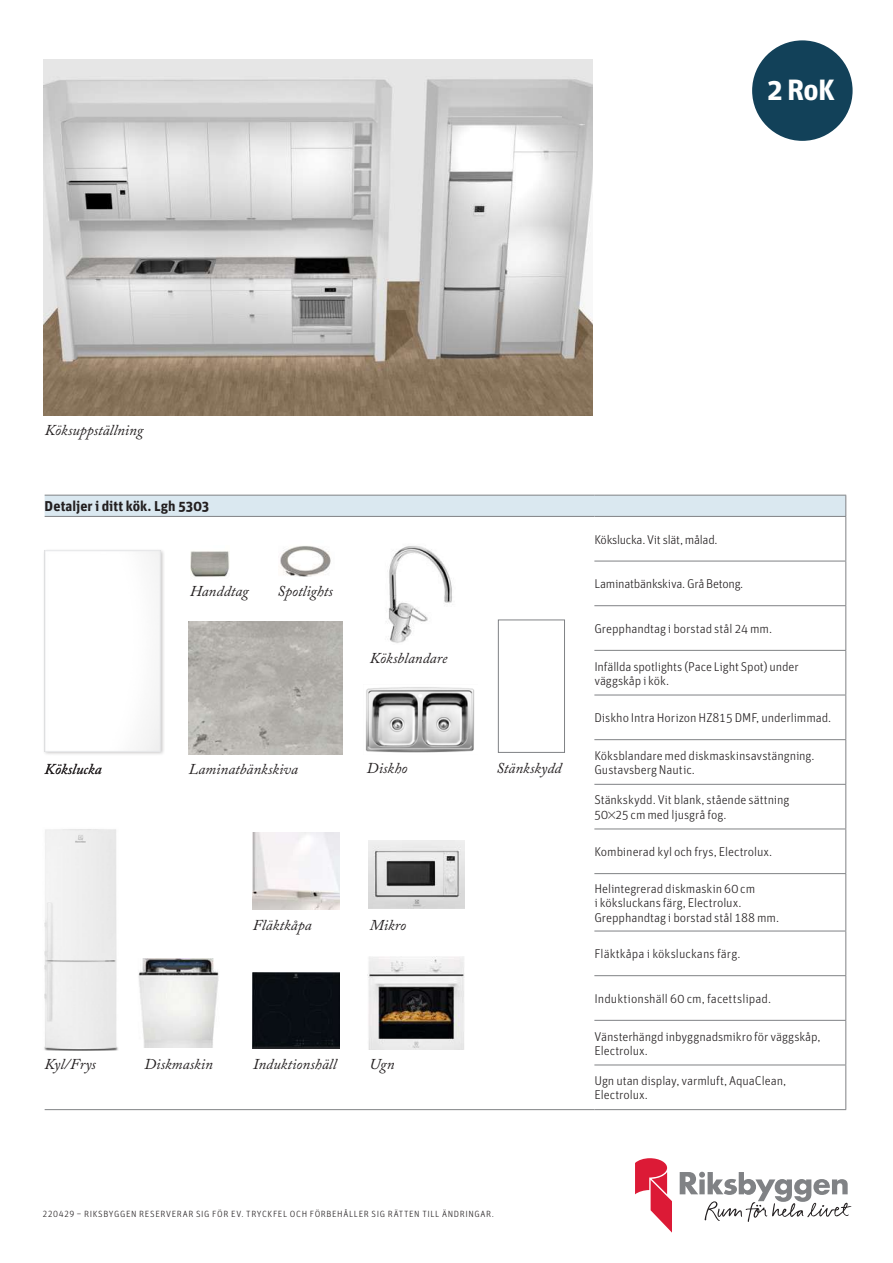
<style>
.page{position:relative;width:893px;height:1263px;background:#fff}
.page>*{position:absolute;margin:0;border:0;box-sizing:border-box;transform-origin:0 0}
.t1{font:700 29.4px "Unit OTRB";color:#fff}
.t2{font:italic 15px "Adobe Caslon Pro";letter-spacing:.005em;color:#231f20}
.t3{font:700 14.25px "Unit OTRB";color:#231f20}
.t4{font:300 12.75px/14.2px "Unit OTRB";letter-spacing:-.005em;color:#231f20}
.t5{font:300 9px "Unit OTRB";letter-spacing:.065em;color:#231f20}
.s1{font-family:"Mathematical Pi One";font-weight:400;font-size:12px}
</style>
<div class="page">
<svg style="left:144px;top:560px;width:701px;height:506px"></svg>
<div style="left:45px;top:496px;width:801px;height:20px;background:#dae8f0"></div>
<hr style="left:845px;top:517px;width:1px;height:44px;background:#808285">
<hr style="left:845px;top:561px;width:1px;height:44px;background:#808285">
<hr style="left:845px;top:606px;width:1px;height:44px;background:#808285">
<hr style="left:845px;top:651px;width:1px;height:44px;background:#808285">
<hr style="left:845px;top:695px;width:1px;height:44px;background:#808285">
<hr style="left:845px;top:740px;width:1px;height:44px;background:#808285">
<hr style="left:845px;top:785px;width:1px;height:43px;background:#808285">
<hr style="left:845px;top:829px;width:1px;height:44px;background:#808285">
<hr style="left:845px;top:874px;width:1px;height:57px;background:#808285">
<hr style="left:845px;top:931px;width:1px;height:44px;background:#808285">
<hr style="left:845px;top:976px;width:1px;height:44px;background:#808285">
<hr style="left:845px;top:1021px;width:1px;height:43px;background:#808285">
<hr style="left:845px;top:1065px;width:1px;height:44px;background:#808285">
<hr style="left:45px;top:1109px;width:549px;height:1px;background:#808285">
<hr style="left:594px;top:1109px;width:252px;height:1px;background:#808285">
<hr style="left:45px;top:495px;width:549px;height:1px;background:#808285">
<hr style="left:594px;top:495px;width:252px;height:1px;background:#808285">
<hr style="left:45px;top:516px;width:549px;height:1px;background:#808285">
<hr style="left:594px;top:516px;width:252px;height:1px;background:#808285">
<hr style="left:594px;top:561px;width:252px;height:1px;background:#808285">
<hr style="left:594px;top:605px;width:252px;height:1px;background:#808285">
<hr style="left:594px;top:650px;width:252px;height:1px;background:#808285">
<hr style="left:594px;top:695px;width:252px;height:1px;background:#808285">
<hr style="left:594px;top:739px;width:252px;height:1px;background:#808285">
<hr style="left:594px;top:784px;width:252px;height:1px;background:#808285">
<hr style="left:594px;top:828px;width:252px;height:1px;background:#808285">
<hr style="left:594px;top:873px;width:252px;height:1px;background:#808285">
<hr style="left:594px;top:931px;width:252px;height:1px;background:#808285">
<hr style="left:594px;top:975px;width:252px;height:1px;background:#808285">
<hr style="left:594px;top:1020px;width:252px;height:1px;background:#808285">
<hr style="left:594px;top:1064px;width:252px;height:1px;background:#808285">
<img style="left:44px;top:60px;width:548px;height:356px">
<svg style="left:680px;top:1172px;width:171px;height:50px"></svg>
<svg style="left:635px;top:1158px;width:37px;height:74px"></svg>
<div style="left:752px;top:40px;width:101px;height:101px;background:#124159;border-radius:50%"></div>
<img style="left:190px;top:551px;width:39px;height:31px">
<div style="left:252px;top:972px;width:88px;height:76px;background:#090e14"></div>
<img style="left:278px;top:546px;width:57px;height:30px">
<img style="left:253px;top:832px;width:87px;height:78px">
<img style="left:368px;top:956px;width:97px;height:93px">
<img style="left:188px;top:622px;width:154px;height:132px">
<div style="left:42px;top:548px;width:123px;height:208px;background:#231f20;opacity:.25"></div>
<img style="left:47px;top:552px;width:111px;height:197px">
<div style="left:45px;top:550px;width:115px;height:201px;border:1px solid #e6e7e9"></div>
<img style="left:44px;top:829px;width:74px;height:222px">
<img style="left:368px;top:841px;width:96px;height:68px">
<img style="left:381px;top:546px;width:80px;height:98px">
<img style="left:363px;top:684px;width:114px;height:70px">
<img style="left:138px;top:958px;width:85px;height:89px">
<div style="left:498px;top:620px;width:67px;height:133px;background:#fff;border:1px solid #808285"></div>
<h1 class="t1" style="left:767px;top:71px;width:69px">2 RoK</h1>
<p class="t2" style="left:45px;top:421px;width:100px">Köksuppställning</p>
<p class="t3" style="left:45px;top:497px;width:166px">Detaljer i ditt kök. Lgh 5303</p>
<p class="t2" style="left:190px;top:582px;width:60px">Handdtag</p>
<p class="t2" style="left:277px;top:582px;width:57px">Spotlights</p>
<p class="t2" style="left:370px;top:649px;width:79px">Köksblandare</p>
<p class="t2" style="left:45px;top:760px;width:59px">Kökslucka</p>
<p class="t2" style="left:367px;top:759px;width:42px">Diskho</p>
<p class="t2" style="left:189px;top:760px;width:111px">Laminatbänkskiva</p>
<p class="t2" style="left:253px;top:916px;width:60px">Fläktkåpa</p>
<p class="t2" style="left:370px;top:915px;width:38px">Mikro</p>
<p class="t2" style="left:45px;top:1055px;width:53px">Kyl/Frys</p>
<p class="t2" style="left:253px;top:1054px;width:85px">Induktionshäll</p>
<p class="t2" style="left:144px;top:1055px;width:70px">Diskmaskin</p>
<p class="t2" style="left:369px;top:1055px;width:27px">Ugn</p>
<p class="t2" style="left:496px;top:759px;width:67px">Stänkskydd</p>
<p class="t4" style="left:594px;top:532px;width:125px">Kökslucka. Vit slät, målad.</p>
<p class="t4" style="left:594px;top:577px;width:150px">Laminatbänkskiva. Grå Betong.</p>
<p class="t4" style="left:594px;top:622px;width:179px">Grepphandtag i borstad stål 24 mm.</p>
<p class="t4" style="left:594px;top:659px;width:206px">Infällda spotlights (Pace Light Spot) under väggskåp i kök.</p>
<p class="t4" style="left:594px;top:711px;width:238px">Diskho Intra Horizon HZ815 DMF, underlimmad.</p>
<p class="t4" style="left:594px;top:748px;width:222px">Köksblandare med diskmaskinsavstängning.<br>Gustavsberg Nautic.</p>
<p class="t4" style="left:594px;top:792px;width:197px;line-height:15px">Stänkskydd. Vit blank, stående sättning<br>50<span class="s1">3</span>25 cm med ljusgrå fog.</p>
<p class="t4" style="left:594px;top:845px;width:179px">Kombinerad kyl och frys, Electrolux.</p>
<p class="t4" style="left:594px;top:882px;width:186px">Helintegrerad diskmaskin 60 cm<br>i köksluckans färg, Electrolux.<br>Grepphandtag i borstad stål 188 mm.</p>
<p class="t4" style="left:594px;top:947px;width:148px">Fläktkåpa i köksluckans färg.</p>
<p class="t4" style="left:594px;top:991px;width:178px">Induktionshäll 60 cm, facettslipad.</p>
<p class="t4" style="left:594px;top:1029px;width:228px">Vänsterhängd inbyggnadsmikro för väggskåp,<br>Electrolux.</p>
<p class="t4" style="left:594px;top:1074px;width:193px">Ugn utan display, varmluft, AquaClean,<br>Electrolux.</p>
<p class="t5" style="left:43px;top:1209px;width:453px">220429 – RIKSBYGGEN RESERVERAR SIG FÖR EV. TRYCKFEL OCH FÖRBEHÅLLER SIG RÄTTEN TILL ÄNDRINGAR.</p>
</div>
